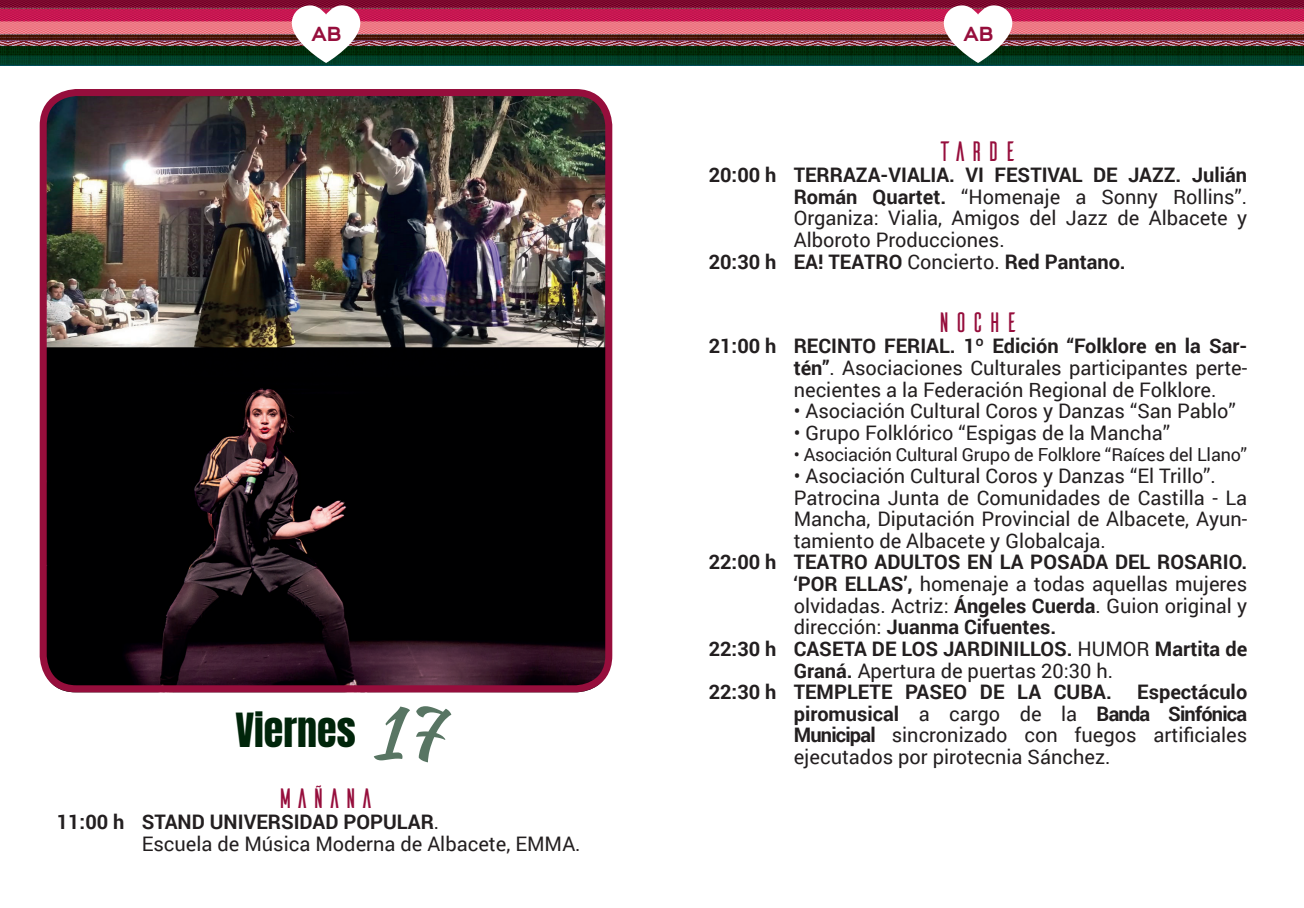
<style>
.page{position:relative;width:1304px;height:908px;background:#fff}
.page>*{position:absolute;margin:0;border:0;box-sizing:border-box;transform-origin:0 0}
.t1{font:70px "Kaushan Script";color:#587563}
.t2{font:40px "Anton";color:#00250a}
.mañana_atrde_noche{font:28px "Ailerons";color:#960e3c}
.t3{font:700 20.2px "Bronova";color:#960e3c}
.programacion{font:20px/21.6px "Roboto";color:#231f20;text-align:justify}
.programacion-2{font:700 20px/21.6px "Roboto";color:#231f20;text-align:justify}
.programacion-3{font:18px "Roboto";letter-spacing:-.01em;color:#231f20}
.s1{font-weight:700}
.s2{font-weight:400}
</style>
<div class="page">
<img style="left:0;top:0;width:1304px;height:65px">
<svg style="left:292px;top:5px;width:68px;height:58px"></svg>
<svg style="left:944px;top:5px;width:68px;height:58px"></svg>
<img style="left:42px;top:93px;width:562px;height:254px">
<img style="left:46px;top:347px;width:564px;height:345px">
<div style="left:40px;top:89px;width:572px;height:603px;border:7px solid #960e3c;border-radius:33px"></div>
<p class="t3" style="left:311px;top:22px;width:32px">AB</p>
<p class="t3" style="left:963px;top:22px;width:32px">AB</p>
<p class="t2" style="left:235px;top:709px;width:122px">Viernes</p>
<p class="t1" style="left:371px;top:681px;width:71px">17</p>
<p class="mañana_atrde_noche" style="left:277px;top:784px;width:99px">MAÑANA</p>
<p class="programacion" style="left:142px;top:810px;width:440px;text-indent:-85px"><span class="s1">11:00 h STAND UNIVERSIDAD POPULAR</span>.<br>Escuela de Música Moderna de Albacete, EMMA.</p>
<p class="mañana_atrde_noche" style="left:937px;top:137px;width:83px">TARDE</p>
<p class="programacion" style="left:794px;top:163px;width:455px;text-indent:-85px"><span class="s1">20:00 h TERRAZA-VIALIA. VI FESTIVAL DE JAZZ. Julián Román Quartet.</span> “Homenaje a Sonny Rollins”.<br>Organiza: Vialia, Amigos del Jazz de Albacete y Alboroto Producciones.</p>
<p class="programacion-2" style="left:709px;top:250px;width:419px">20:30 h EA! TEATRO <span class="s2">Concierto.</span> Red Pantano.</p>
<p class="mañana_atrde_noche" style="left:936px;top:308px;width:85px">NOCHE</p>
<p class="programacion" style="left:794px;top:334px;width:455px;text-indent:-85px"><span class="s1">21:00 h RECINTO FERIAL. 1º Edición “Folklore en la Sar&shy;tén”</span>. Asociaciones Culturales participantes perte&shy;necientes a la Federación Regional de Folklore.</p>
<p class="programacion" style="left:794px;top:399px;width:443px">• Asociación Cultural Coros y Danzas “San Pablo”</p>
<p class="programacion" style="left:794px;top:421px;width:378px">• Grupo Folklórico “Espigas de la Mancha”</p>
<p class="programacion-3" style="left:794px;top:442px;width:455px">• Asociación Cultural Grupo de Folklore “Raíces del Llano”</p>
<p class="programacion" style="left:794px;top:464px;width:424px">• Asociación Cultural Coros y Danzas “El Trillo”.</p>
<p class="programacion" style="left:794px;top:485px;width:455px">Patrocina Junta de Comunidades de Castilla - La Mancha, Diputación Provincial de Albacete, Ayun&shy;tamiento de Albacete y Globalcaja.</p>
<p class="programacion-2" style="left:794px;top:550px;width:455px;text-indent:-85px">22:00 h TEATRO ADULTOS EN LA POSADA DEL ROSARIO. ‘POR ELLAS’, <span class="s2">homenaje a todas aquellas mujeres olvidadas. Actriz:</span> Ángeles Cuerda<span class="s2">. Guion original y dirección:</span> Juanma Cifuentes.</p>
<p class="programacion-2" style="left:794px;top:637px;width:455px;text-indent:-85px">22:30 h CASETA DE LOS JARDINILLOS. <span class="s2">HUMOR</span> Martita de<br>Graná. <span class="s2">Apertura de puertas 20:30 h.</span></p>
<p class="programacion-2" style="left:709px;top:680px;width:405px">22:30 h TEMPLETE PASEO DE LA CUBA.</p>
<p class="programacion" style="left:794px;top:680px;width:455px;text-indent:344px"><span class="s1">Espectáculo piromusical</span> a cargo de la <span class="s1">Banda Sinfónica Municipal</span> sincronizado con fuegos artificiales ejecutados por pirotecnia Sánchez.</p>
</div>
